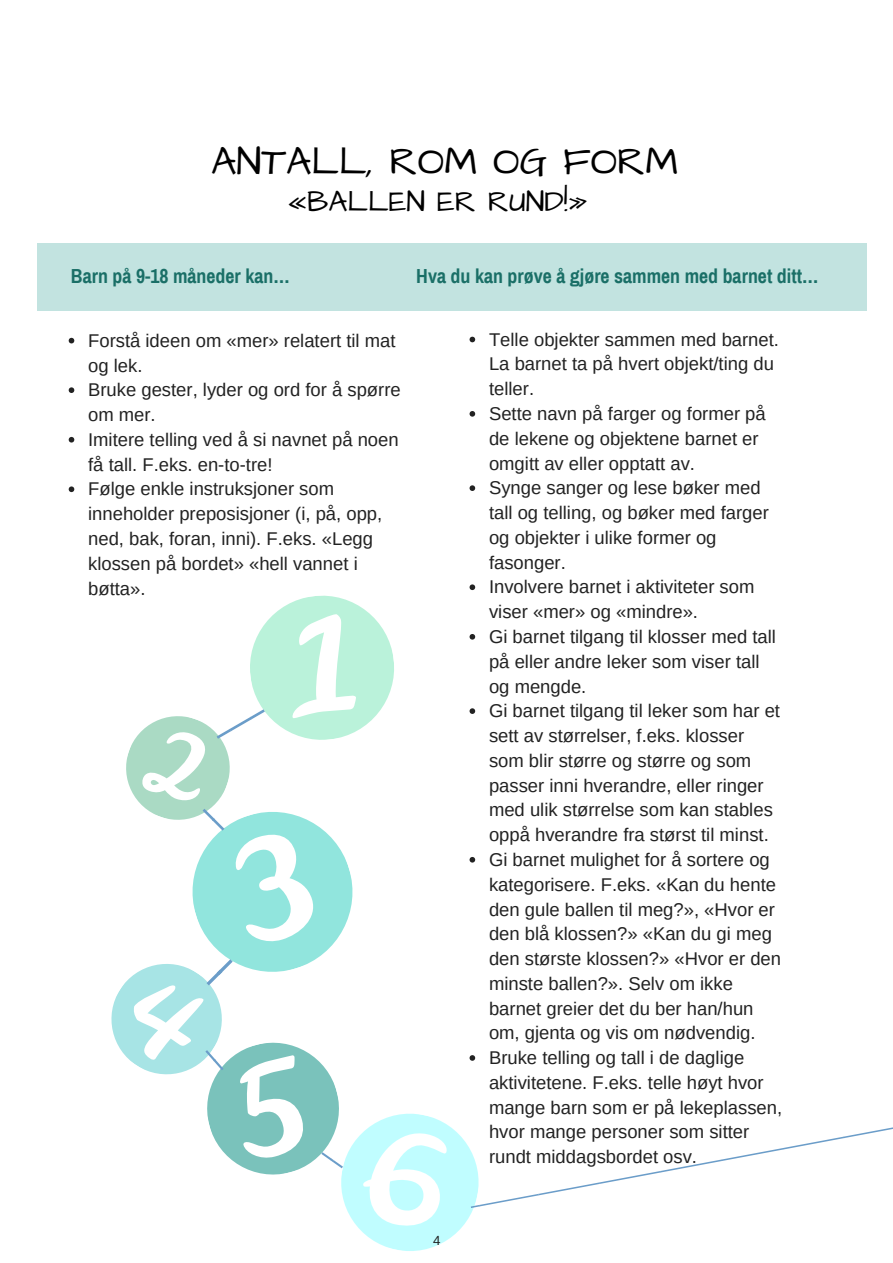
<style>
.page{position:relative;width:893px;height:1263px;background:#fff}
.page>*{position:absolute;margin:0;border:0;box-sizing:border-box;transform-origin:0 0}
.t1{font:39.75px "Architects Daughter";color:#000}
.t2{font:29.85px "Architects Daughter";color:#000}
.t3{font:700 19.8px "Archivo Narrow";color:#1a6f67}
.t4{font:18.45px/24.8px "Arimo";color:#222}
.t5{font:13.2px "Arimo";color:#222}
</style>
<div class="page">
<div style="left:37px;top:243px;width:830px;height:68px;background:#c2e3e0"></div>
<svg style="left:69px;top:338px;width:5px;height:5px"></svg>
<svg style="left:69px;top:387px;width:5px;height:6px"></svg>
<svg style="left:69px;top:437px;width:5px;height:5px"></svg>
<svg style="left:69px;top:486px;width:5px;height:6px"></svg>
<svg style="left:470px;top:337px;width:5px;height:5px"></svg>
<svg style="left:470px;top:411px;width:5px;height:6px"></svg>
<svg style="left:470px;top:485px;width:5px;height:6px"></svg>
<svg style="left:111px;top:584px;width:782px;height:667px"></svg>
<h1 class="t1" style="left:211px;top:135px;width:469px">ANTALL, ROM OG FORM</h1>
<h2 class="t2" style="left:286px;top:181px;width:302px">«BALLEN ER RUND!»</h2>
<p class="t3" style="left:71px;top:265px;width:220px">Barn på 9-18 måneder kan…</p>
<p class="t3" style="left:416px;top:265px;width:404px">Hva du kan prøve å gjøre sammen med barnet ditt…</p>
<p class="t4" style="left:88px;top:328px;width:314px">Forstå ideen om «mer» relatert til mat og lek.<br>Bruke gester, lyder og ord for å spørre om mer.<br>Imitere telling ved å si navnet på noen få tall. F.eks. en-to-tre!<br>Følge enkle instruksjoner som inneholder preposisjoner (i, på, opp, ned, bak, foran, inni). F.eks. «Legg klossen på bordet» «hell vannet i bøtta».</p>
<p class="t5" style="left:433px;top:1233px;width:9px">4</p>
<p class="t4" style="left:489px;top:327px;width:295px">Telle objekter sammen med barnet.<br>La barnet ta på hvert objekt/ting du teller.<br>Sette navn på farger og former på de lekene og objektene barnet er omgitt av eller opptatt av.<br>Synge sanger og lese bøker med tall og telling, og bøker med farger og objekter i ulike former og fasonger.<br>Involvere barnet i aktiviteter som viser «mer» og «mindre».<br>Gi barnet tilgang til klosser med tall på eller andre leker som viser tall og mengde.<br>Gi barnet tilgang til leker som har et sett av størrelser, f.eks. klosser som blir større og større og som passer inni hverandre, eller ringer med ulik størrelse som kan stables oppå hverandre fra størst til minst.<br>Gi barnet mulighet for å sortere og kategorisere. F.eks. «Kan du hente den gule ballen til meg?», «Hvor er den blå klossen?» «Kan du gi meg den største klossen?» «Hvor er den minste ballen?». Selv om ikke barnet greier det du ber han/hun om, gjenta og vis om nødvendig.<br>Bruke telling og tall i de daglige aktivitetene. F.eks. telle høyt hvor mange barn som er på lekeplassen, hvor mange personer som sitter rundt middagsbordet osv.</p>
</div>
